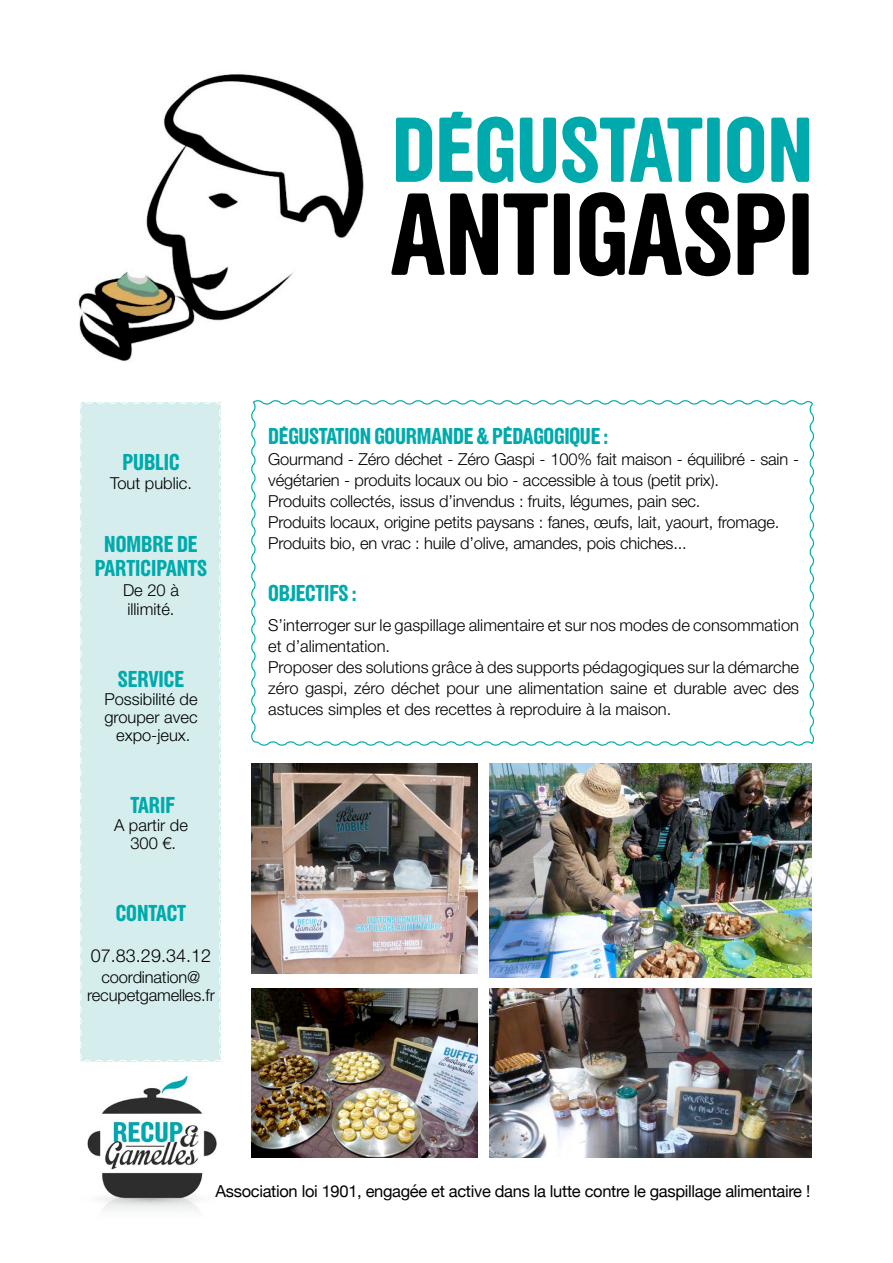
<style>
.page{position:relative;width:893px;height:1263px;background:#fff}
.page>*{position:absolute;margin:0;border:0;box-sizing:border-box;transform-origin:0 0}
.t1{font:114px "FTV Stanley";color:#000}
.t2{font:90px "FTV Stanley";color:#00aaac}
.t3{font:22.5px/24px "FTV Stanley";letter-spacing:-.01em;color:#00aaac;text-align:center}
.t4{font:300 18px "Helvetica Neue LT Std";color:#000}
.t5{font:300 16.5px/21px "Helvetica Neue LT Std";letter-spacing:-.01em;color:#000}
.t6{font:16.5px "Helvetica Neue";letter-spacing:-.02em;color:#000}
</style>
<div class="page">
<img style="left:87px;top:1077px;width:130px;height:135px">
<div style="left:80px;top:402px;width:141px;height:660px;background:#d5eeed"></div>
<svg style="left:251px;top:400px;width:563px;height:346px"></svg>
<img style="left:251px;top:988px;width:226px;height:170px">
<img style="left:251px;top:764px;width:226px;height:210px">
<img style="left:490px;top:988px;width:322px;height:170px">
<img style="left:490px;top:764px;width:322px;height:213px">
<img style="left:78px;top:74px;width:286px;height:288px">
<h2 class="t2" style="left:392px;top:99px;width:423px">DÉGUSTATION</h2>
<h1 class="t1" style="left:391px;top:170px;width:425px">ANTIGASPI</h1>
<h3 class="t3" style="left:122px;top:451px;width:59px">PUBLIC</h3>
<p class="t5" style="left:110px;top:473px;width:83px">Tout public.</p>
<h3 class="t3" style="left:95px;top:533px;width:114px">NOMBRE DE<br>PARTICIPANTS</h3>
<p class="t5" style="left:123px;top:580px;width:57px;line-height:19.5px">De 20 à illimité.</p>
<h3 class="t3" style="left:118px;top:668px;width:68px">SERVICE</h3>
<p class="t5" style="left:104px;top:690px;width:95px;line-height:18px;text-align:center">Possibilité de grouper avec expo-jeux.</p>
<h3 class="t3" style="left:131px;top:794px;width:46px">TARIF</h3>
<p class="t5" style="left:114px;top:816px;width:75px;line-height:18px;text-align:center">A partir de<br>300 €.</p>
<h3 class="t3" style="left:116px;top:902px;width:72px">CONTACT</h3>
<p class="t4" style="left:91px;top:944px;width:122px">07.83.29.34.12</p>
<p class="t5" style="left:87px;top:968px;width:129px;line-height:18px;text-align:center">coordination@ recupetgamelles.fr</p>
<h3 class="t3" style="left:268px;top:425px;width:342px">DÉGUSTATION GOURMANDE &amp; PÉDAGOGIQUE :</h3>
<p class="t5" style="left:268px;top:448px;width:532px">Gourmand - Zéro déchet - Zéro Gaspi - 100% fait maison - équilibré - sain - végétarien - produits locaux ou bio - accessible à tous (petit prix).<br>Produits collectés, issus d’invendus : fruits, légumes, pain sec.<br>Produits locaux, origine petits paysans : fanes, œufs, lait, yaourt, fromage.<br>Produits bio, en vrac : huile d’olive, amandes, pois chiches...</p>
<h3 class="t3" style="left:268px;top:582px;width:90px">OBJECTIFS :</h3>
<p class="t5" style="left:268px;top:615px;width:532px">S’interroger sur le gaspillage alimentaire et sur nos modes de consommation et d’alimentation.<br>Proposer des solutions grâce à des supports pédagogiques sur la démarche zéro gaspi, zéro déchet pour une alimentation saine et durable avec des astuces simples et des recettes à reproduire à la maison.</p>
<p class="t6" style="left:216px;top:1179px;width:596px">Association loi 1901, engagée et active dans la lutte contre le gaspillage alimentaire !</p>
</div>
